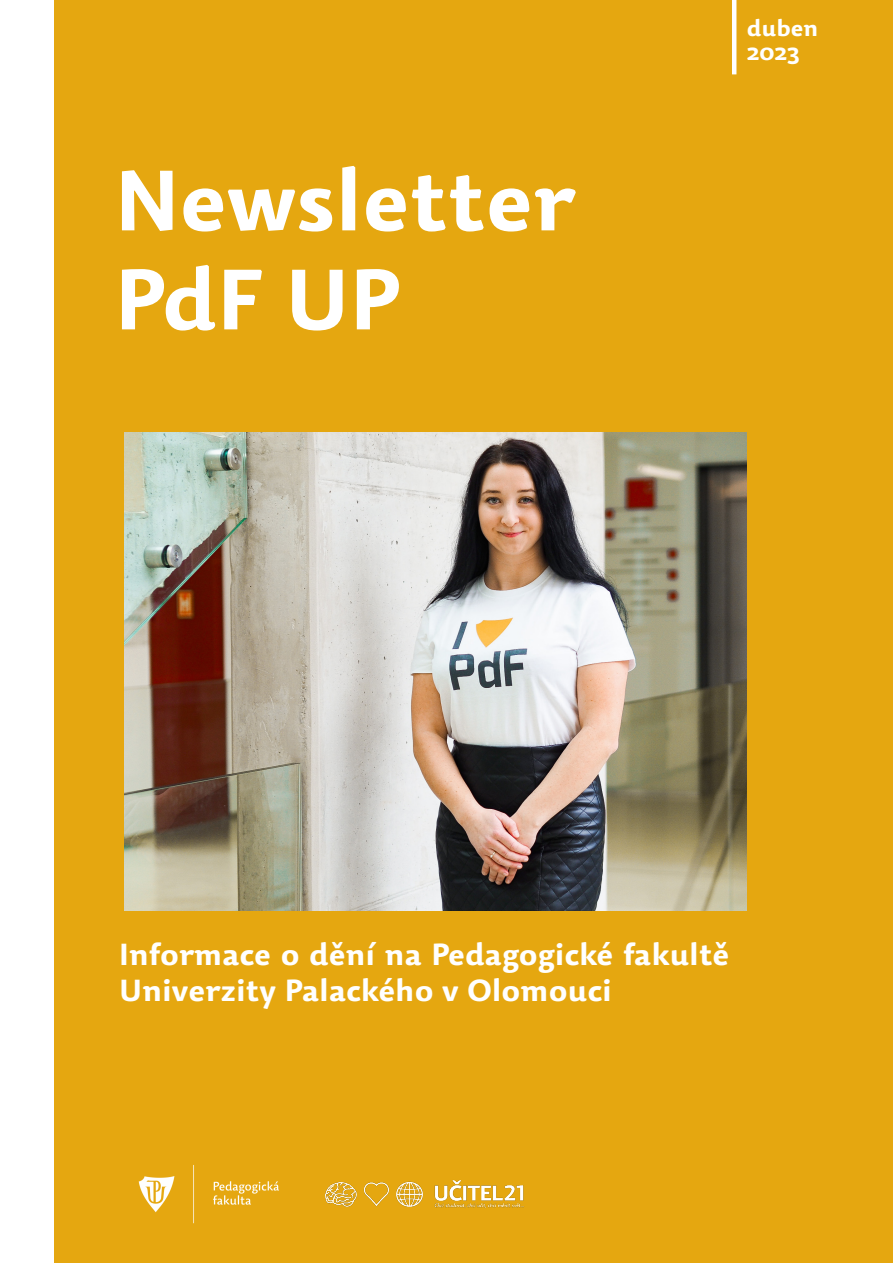
<style>
.page{position:relative;width:893px;height:1263px;background:#fff}
.page>*{position:absolute;margin:0;border:0;box-sizing:border-box;transform-origin:0 0}
.t1{font:700 84px "Dederon SDOT";color:#fff}
.t2{font:700 30px/36px "Dederon SDOT";color:#fff}
.t3{font:700 22.5px/24px "Dederon SDOT";color:#fff}
</style>
<div class="page">
<div style="left:54px;top:0;width:839px;height:1263px;background:#e5a710"></div>
<img style="left:125px;top:432px;width:622px;height:479px">
<hr style="left:732px;top:0;width:4px;height:74px;background:#fff">
<img style="left:138px;top:1165px;width:141px;height:59px">
<img style="left:325px;top:1180px;width:199px;height:28px">
<p class="t1" style="left:115px;top:148px;width:462px">Newsletter</p>
<p class="t1" style="left:115px;top:247px;width:289px">PdF UP</p>
<p class="t3" style="left:747px;top:16px;width:73px">duben<br>2023</p>
<p class="t2" style="left:119px;top:936px;width:612px">Informace o dění na Pedagogické fakultě<br>Univerzity Palackého v Olomouci</p>
</div>
